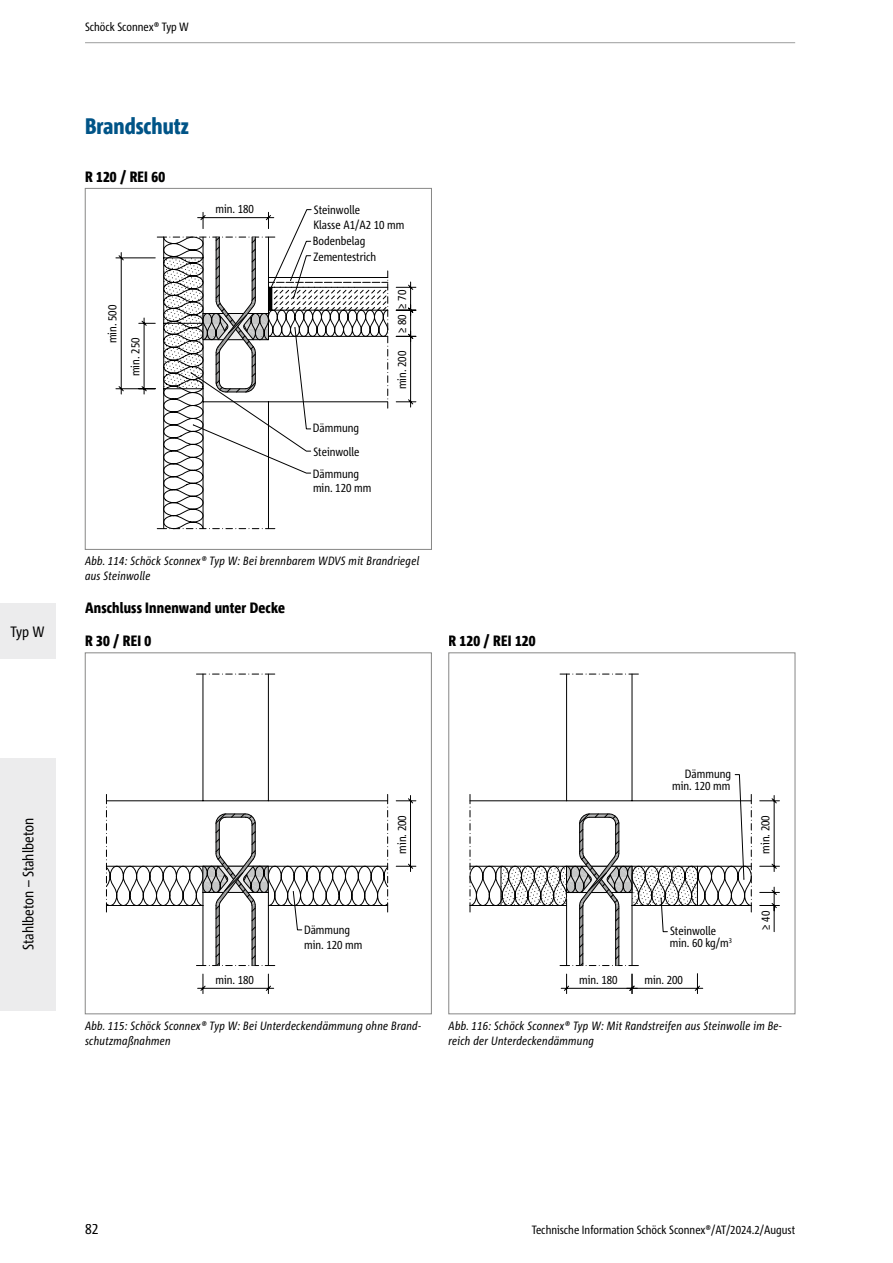
<style>
.page{position:relative;width:893px;height:1263px;background:#fff}
.page>*{position:absolute;margin:0;border:0;box-sizing:border-box;transform-origin:0 0}
.t1{font:800 condensed 22.5px "Corpid Schoeck";color:#005487}
.t2{font:800 condensed 15px "Corpid Schoeck";letter-spacing:.01em;color:#000}
.t3{font:condensed 15px "Corpid Schoeck";color:#000}
.t4{font:condensed 12px/14.7px "Corpid Schoeck";color:#000}
.t5{font:italic condensed 12px/15px "Corpid Schoeck";letter-spacing:.02em;color:#000}
</style>
<div class="page">
<div style="left:0;top:758px;width:55px;height:252px;background:#ececed"></div>
<div style="left:0;top:604px;width:55px;height:55px;background:#ececed"></div>
<hr style="left:85px;top:42px;width:710px;height:1px;background:#9c9d9d">
<svg style="left:164px;top:474px;width:112px;height:55px"></svg>
<svg style="left:115px;top:237px;width:301px;height:171px"></svg>
<hr style="left:268px;top:402px;width:1px;height:127px;background:#000">
<hr style="left:203px;top:237px;width:1px;height:292px;background:#000">
<hr style="left:163px;top:237px;width:1px;height:292px;background:#000">
<svg style="left:396px;top:281px;width:20px;height:61px"></svg>
<svg style="left:157px;top:209px;width:232px;height:265px"></svg>
<div style="left:85px;top:188px;width:347px;height:362px;border:1px solid #878786"></div>
<svg style="left:196px;top:674px;width:79px;height:1px"></svg>
<hr style="left:268px;top:674px;width:1px;height:127px;background:#000">
<hr style="left:202px;top:674px;width:1px;height:127px;background:#000">
<svg style="left:106px;top:794px;width:310px;height:200px"></svg>
<div style="left:85px;top:653px;width:347px;height:361px;border:1px solid #878786"></div>
<svg style="left:560px;top:674px;width:78px;height:1px"></svg>
<hr style="left:632px;top:674px;width:1px;height:127px;background:#000">
<hr style="left:566px;top:674px;width:1px;height:127px;background:#000">
<svg style="left:470px;top:774px;width:310px;height:220px"></svg>
<p class="t3" style="left:11px;top:623px;width:36px">Typ W</p>
<p class="t4" style="left:85px;top:19px;width:105px">Schöck Sconnex® Typ W</p>
<h1 class="t1" style="left:85px;top:112px;width:105px">Brandschutz</h1>
<p class="t2" style="left:85px;top:167px;width:82px">R 120 / REI 60</p>
<p class="t4" style="left:105px;top:343px;width:40px;rotate:-90deg">min. 500</p>
<p class="t4" style="left:128px;top:376px;width:40px;rotate:-90deg">min. 250</p>
<p class="t4" style="left:216px;top:201px;width:40px">min. 180</p>
<p class="t4" style="left:313px;top:202px;width:92px;line-height:15.6px">Steinwolle<br>Klasse A1/A2 10 mm</p>
<p class="t4" style="left:313px;top:233px;width:54px">Bodenbelag</p>
<p class="t4" style="left:314px;top:249px;width:64px">Zementestrich</p>
<p class="t4" style="left:313px;top:420px;width:48px">Dämmung</p>
<p class="t4" style="left:313px;top:444px;width:48px">Steinwolle</p>
<p class="t4" style="left:313px;top:466px;width:60px">Dämmung min. 120 mm</p>
<p class="t4" style="left:395px;top:309px;width:20px;rotate:-90deg">≥ 70</p>
<p class="t4" style="left:395px;top:333px;width:20px;rotate:-90deg">≥ 80</p>
<p class="t4" style="left:394px;top:389px;width:40px;rotate:-90deg">min. 200</p>
<p class="t5" style="left:85px;top:553px;width:336px">Abb. 114: Schöck Sconnex® Typ W: Bei brennbarem WDVS mit Brandriegel aus Steinwolle</p>
<p class="t2" style="left:85px;top:599px;width:201px">Anschluss Innenwand unter Decke</p>
<p class="t2" style="left:85px;top:631px;width:68px">R 30 / REI 0</p>
<p class="t2" style="left:449px;top:631px;width:88px">R 120 / REI 120</p>
<p class="t3" style="left:19px;top:950px;width:134px;rotate:-90deg">Stahlbeton – Stahlbeton</p>
<p class="t4" style="left:672px;top:767px;width:61px;line-height:12.5px;text-align:right">Dämmung min. 120 mm</p>
<p class="t4" style="left:394px;top:854px;width:40px;rotate:-90deg">min. 200</p>
<p class="t4" style="left:758px;top:854px;width:40px;rotate:-90deg">min. 200</p>
<p class="t4" style="left:304px;top:923px;width:60px">Dämmung min. 120 mm</p>
<p class="t4" style="left:216px;top:972px;width:40px">min. 180</p>
<p class="t5" style="left:85px;top:1018px;width:337px">Abb. 115: Schöck Sconnex® Typ W: Bei Unterdeckendämmung ohne Brand&shy;schutzmaßnahmen</p>
<p class="t4" style="left:579px;top:972px;width:40px">min. 180</p>
<p class="t4" style="left:670px;top:923px;width:48px">Steinwolle</p>
<p class="t4" style="left:644px;top:972px;width:40px">min. 200</p>
<p class="t4" style="left:670px;top:936px;width:64px">min. 60 kg/m<sup>3</sup></p>
<p class="t4" style="left:758px;top:930px;width:20px;rotate:-90deg">≥ 40</p>
<p class="t5" style="left:449px;top:1018px;width:335px">Abb. 116: Schöck Sconnex® Typ W: Mit Randstreifen aus Steinwolle im Be&shy;reich der Unterdeckendämmung</p>
<p class="t3" style="left:85px;top:1219px;width:15px">82</p>
<p class="t4" style="left:532px;top:1222px;width:265px">Technische Information Schöck Sconnex®/AT/2024.2/August</p>
</div>
